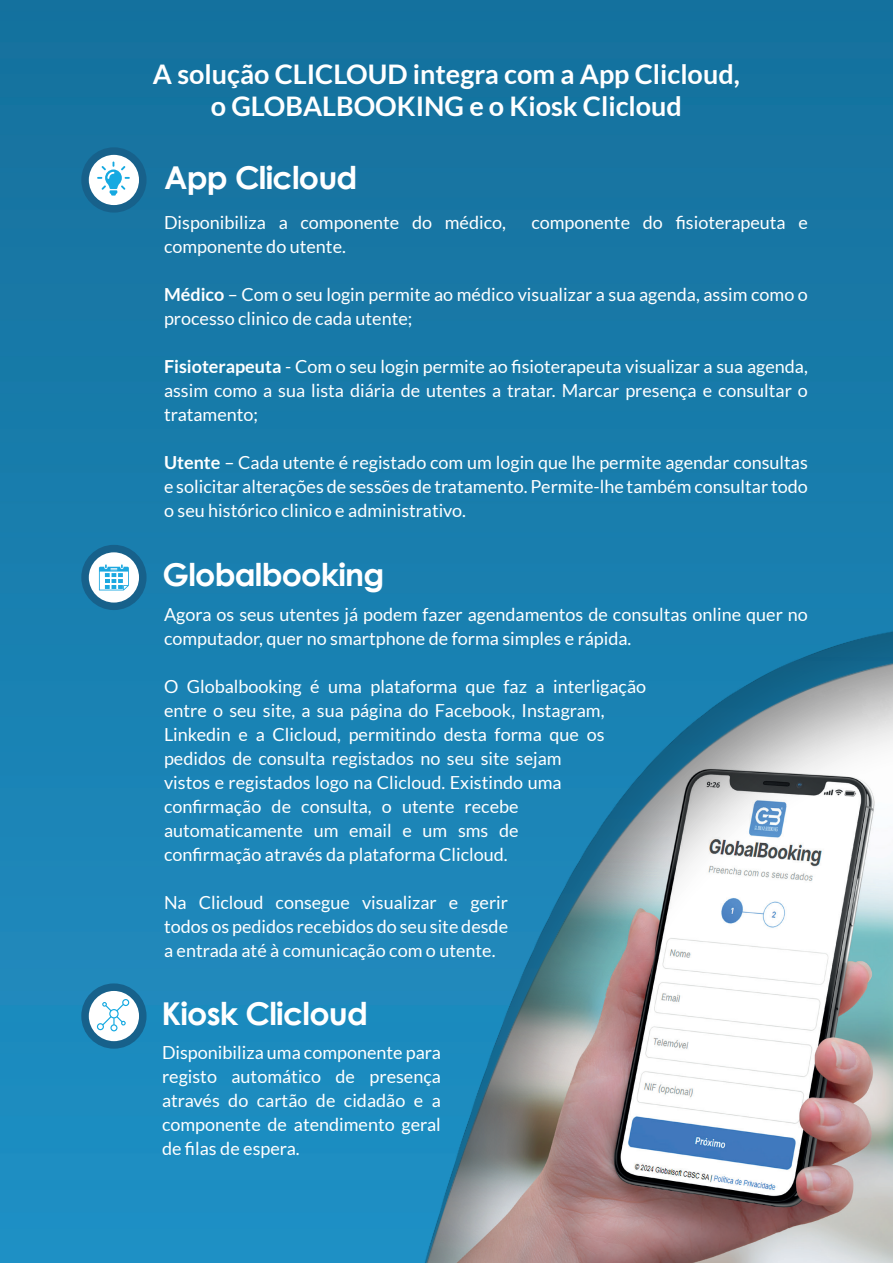
<style>
.page{position:relative;width:893px;height:1263px;background:#fff}
.page>*{position:absolute;margin:0;border:0;box-sizing:border-box;transform-origin:0 0}
.t1{font:700 31.5px "Century Gothic";letter-spacing:-.025em;color:#fff}
.t2{font:700 27px/32.4px "Lato";color:#fff;text-align:center}
.t3{font:18px/24px "Lato";color:#fff;text-align:justify}
.s1{font-weight:700}
</style>
<div class="page">
<img style="left:0;top:0;width:893px;height:1263px">
<svg style="left:85px;top:151px;width:58px;height:58px"></svg>
<div style="left:81px;top:147px;width:66px;height:66px;border:8px solid #17618b;border-radius:50%"></div>
<svg style="left:97px;top:162px;width:33px;height:34px"></svg>
<svg style="left:85px;top:987px;width:58px;height:58px"></svg>
<div style="left:81px;top:983px;width:66px;height:66px;border:8px solid #17618b;border-radius:50%"></div>
<svg style="left:97px;top:999px;width:32px;height:32px"></svg>
<svg style="left:85px;top:549px;width:58px;height:57px"></svg>
<div style="left:81px;top:545px;width:66px;height:65px;border:8px solid #17618b;border-radius:50%"></div>
<svg style="left:99px;top:564px;width:30px;height:26px"></svg>
<h2 class="t2" style="left:153px;top:57px;width:588px">A solução CLICLOUD integra com a App Clicloud, o GLOBALBOOKING e o Kiosk Clicloud</h2>
<h1 class="t1" style="left:164px;top:153px;width:195px">App Clicloud</h1>
<p class="t3" style="left:164px;top:211px;width:343px">Disponibiliza a componente do médico,</p>
<p class="t3" style="left:531px;top:211px;width:278px">componente do fisioterapeuta e</p>
<p class="t3" style="left:164px;top:235px;width:183px">componente do utente.</p>
<p class="t3" style="left:164px;top:283px;width:645px"><span class="s1">Médico</span> – Com o seu login permite ao médico visualizar a sua agenda, assim como o processo clinico de cada utente;</p>
<p class="t3" style="left:164px;top:355px;width:645px"><span class="s1">Fisioterapeuta</span> - Com o seu login permite ao fisioterapeuta visualizar a sua agenda, assim como a sua lista diária de utentes a tratar. Marcar presença e consultar o tratamento;</p>
<p class="t3" style="left:164px;top:451px;width:645px"><span class="s1">Utente</span> – Cada utente é registado com um login que lhe permite agendar consultas e solicitar alterações de sessões de tratamento. Permite-lhe também consultar todo o seu histórico clinico e administrativo.</p>
<h1 class="t1" style="left:163px;top:551px;width:223px">Globalbooking</h1>
<p class="t3" style="left:164px;top:602px;width:645px">Agora os seus utentes já podem fazer agendamentos de consultas online quer no computador, quer no smartphone de forma simples e rápida.</p>
<p class="t3" style="left:164px;top:674px;width:484px;text-align:left">O Globalbooking é uma plataforma que faz a interligação entre o seu site, a sua página do Facebook, Instagram, Linkedin e a Clicloud, permitindo desta forma que os pedidos de consulta registados no seu site sejam<br>vistos e registados logo na Clicloud. Existindo uma confirmação de consulta, o utente recebe automaticamente um email e um sms de<br>confirmação através da plataforma Clicloud.</p>
<p class="t3" style="left:164px;top:890px;width:346px">Na Clicloud consegue visualizar e gerir todos os pedidos recebidos do seu site desde a entrada até à comunicação com o utente.</p>
<h1 class="t1" style="left:162px;top:989px;width:208px">Kiosk Clicloud</h1>
<p class="t3" style="left:162px;top:1041px;width:280px">Disponibiliza uma componente para registo automático de presença através do cartão de cidadão e a componente de atendimento geral de filas de espera.</p>
</div>
